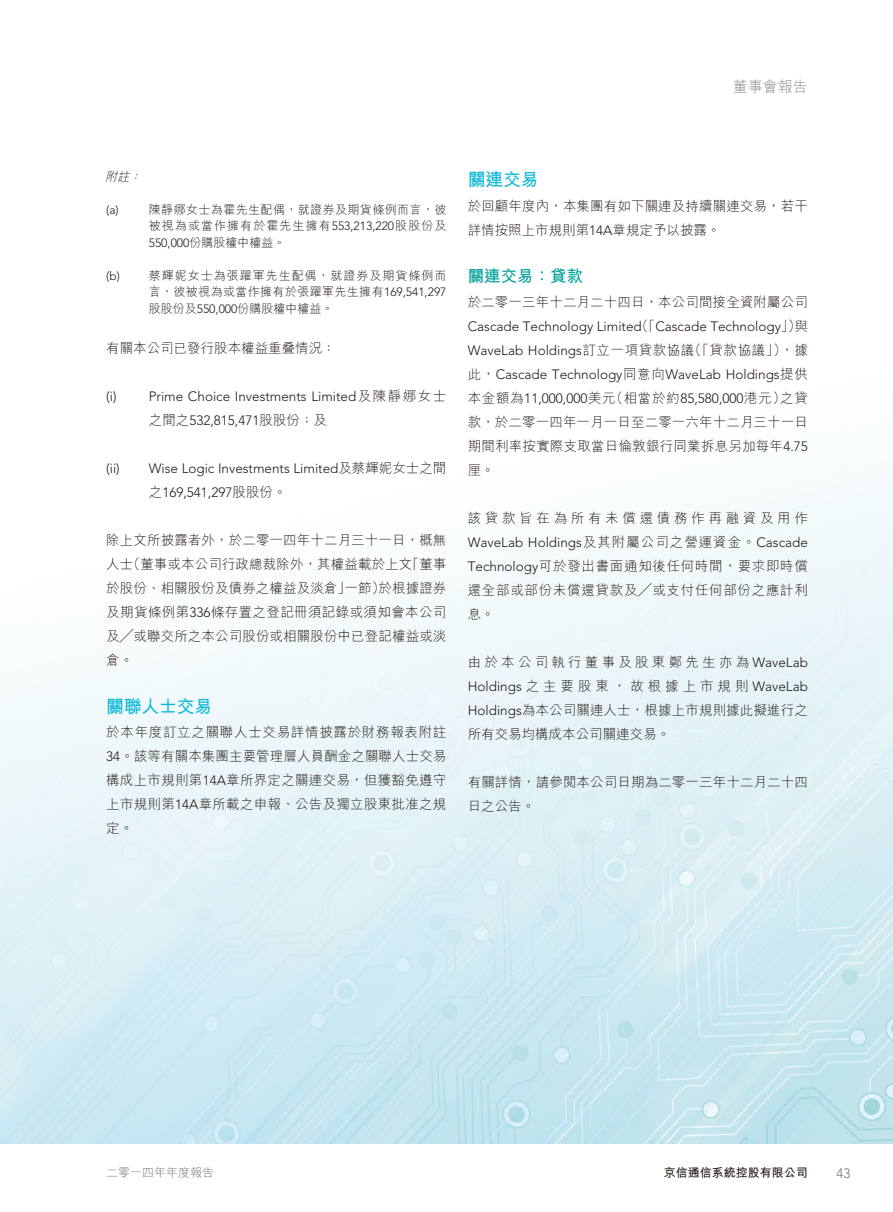
<style>
.page{position:relative;width:893px;height:1212px;background:#fff}
.page>*{position:absolute;margin:0;border:0;box-sizing:border-box;transform-origin:0 0}
.t1{font:18px "M Hei HK Bold E Ten B5 H";letter-spacing:-.02em;color:#0eb8d7}
.t2{font:16.5px "M Hei HK Bold E Ten B5 H";color:#00a29a}
.t3{font:15px "M Hei HK Light E Ten B5 H";color:#898989}
.t4{font:13.5px/24px "M Hei HK Light E Ten B5 H";letter-spacing:.01em;color:#231916;text-align:justify}
.t5{font:300 13.5px/24px "Avenir LT Std";color:#231916}
.t6{font:13.5px "M Hei HK Light E Ten B5 H";letter-spacing:.04em;color:#231916}
.t7{font:13.5px "M Hei HK Light E Ten B5 H";letter-spacing:.24em;color:#231916}
.t8{font:13.5px "M Hei HK Light E Ten B5 H";letter-spacing:.275em;color:#231916}
.t9{font:300 13.5px "Avenir LT Std";color:#717171}
.t10{font:12px/16.5px "M Hei HK Light E Ten B5 H";letter-spacing:.035em;color:#231916;text-align:justify}
.t11{font:12px "M Hei HK Bold E Ten B5 H";color:#231916}
.t12{font:12px "M Hei HK Light E Ten B5 H";color:#717171}
.t13{font:300 12px "Avenir LT Std";color:#231916}
.t14{font:italic 12px "M Hei HK Light E Ten B5 H";color:#231916}
.s1{font-family:"Avenir LT Std";font-weight:300}
.s2{font-family:"M Hei HK Light E Ten B5 H";font-weight:400}
</style>
<div class="page">
<img style="left:0;top:484px;width:893px;height:660px">
<p class="t3" style="left:733px;top:81px;width:76px">董事會報告</p>
<p class="t14" style="left:105px;top:172px;width:41px">附註：</p>
<p class="t13" style="left:106px;top:204px;width:14px">(a)</p>
<p class="t10" style="left:149px;top:203px;width:299px">陳靜娜女士為霍先生配偶，就證券及期貨條例而言，彼被視為或當作擁有於霍先生擁有<span class="s1">553,213,220</span>股股份及<span class="s1">550,000</span>份購股權中權益。</p>
<p class="t13" style="left:106px;top:270px;width:15px">(b)</p>
<p class="t10" style="left:149px;top:269px;width:299px">蔡輝妮女士為張躍軍先生配偶，就證券及期貨條例而言，彼被視為或當作擁有於張躍軍先生擁有<span class="s1">169,541,297</span>股股份及<span class="s1">550,000</span>份購股權中權益。</p>
<p class="t4" style="left:106px;top:338px;width:231px">有關本公司已發行股本權益重叠情況：</p>
<p class="t5" style="left:149px;top:385px;width:299px;text-indent:-43px">(i) Prime Choice Investments Limited<span class="s2">及陳靜娜女士之間之</span>532,815,471<span class="s2">股股份；及</span></p>
<p class="t5" style="left:106px;top:457px;width:15px">(ii)</p>
<p class="t5" style="left:149px;top:457px;width:299px">Wise Logic Investments Limited<span class="s2">及蔡輝妮女士之間之</span>169,541,297<span class="s2">股股份。</span></p>
<p class="t4" style="left:106px;top:530px;width:342px">除上文所披露者外，於二零一四年十二月三十一日，概無人士（董事或本公司行政總裁除外，其權益載於上文「董事於股份、相關股份及債券之權益及淡倉」一節）於根據證券及期貨條例第<span class="s1">336</span>條存置之登記冊須記錄或須知會本公司及╱或聯交所之本公司股份或相關股份中已登記權益或淡倉。</p>
<h1 class="t1" style="left:106px;top:699px;width:108px">關聯人士交易</h1>
<p class="t4" style="left:106px;top:722px;width:342px">於本年度訂立之關聯人士交易詳情披露於財務報表附註<span class="s1">34</span>。該等有關本集團主要管理層人員酬金之關聯人士交易構成上市規則第<span class="s1">14A</span>章所界定之關連交易，但獲豁免遵守上市規則第<span class="s1">14A</span>章所載之申報、公告及獨立股東批准之規定。</p>
<h1 class="t1" style="left:468px;top:173px;width:72px">關連交易</h1>
<p class="t4" style="left:468px;top:195px;width:342px">於回顧年度內，本集團有如下關連及持續關連交易，若干詳情按照上市規則第<span class="s1">14A</span>章規定予以披露。</p>
<p class="t2" style="left:468px;top:270px;width:117px">關連交易：貸款</p>
<p class="t4" style="left:468px;top:291px;width:342px">於二零一三年十二月二十四日，本公司間接全資附屬公司</p>
<p class="t5" style="left:468px;top:315px;width:342px">Cascade Technology Limited<span class="s2">（「</span>Cascade Technology<span class="s2">」）與</span></p>
<p class="t6" style="left:468px;top:345px;width:342px"><span class="s1">WaveLab Holdings</span>訂立一項貸款協議（「貸款協議」），據</p>
<p class="t5" style="left:468px;top:363px;width:342px"><span class="s2">此，</span>Cascade Technology<span class="s2">同意向</span>WaveLab Holdings<span class="s2">提供本金額為</span>11,000,000<span class="s2">美元（相當於約</span>85,580,000<span class="s2">港元）之貸</span></p>
<p class="t4" style="left:468px;top:411px;width:342px">款，於二零一四年一月一日至二零一六年十二月三十一日期間利率按實際支取當日倫敦銀行同業拆息另加每年<span class="s1">4.75</span>厘。</p>
<p class="t8" style="left:468px;top:513px;width:342px">該貸款旨在為所有未償還債務作再融資及用作</p>
<p class="t5" style="left:468px;top:531px;width:342px">WaveLab Holdings<span class="s2">及其附屬公司之營運資金。</span>Cascade</p>
<p class="t4" style="left:468px;top:555px;width:342px"><span class="s1">Technology</span>可於發出書面通知後任何時間，要求即時償還全部或部份未償還貸款及╱或支付任何部份之應計利息。</p>
<p class="t7" style="left:468px;top:657px;width:342px">由於本公司執行董事及股東鄭先生亦為<span class="s1">WaveLab</span></p>
<p class="t5" style="left:468px;top:675px;width:342px">Holdings<span class="s2">之主要股東，故根據上市規則</span>WaveLab</p>
<p class="t4" style="left:468px;top:699px;width:342px"><span class="s1">Holdings</span>為本公司關連人士，根據上市規則據此擬進行之所有交易均構成本公司關連交易。</p>
<p class="t4" style="left:468px;top:771px;width:342px">有關詳情，請參閱本公司日期為二零一三年十二月二十四日之公告。</p>
<p class="t12" style="left:106px;top:1168px;width:109px">二零一四年年度報告</p>
<p class="t11" style="left:664px;top:1168px;width:145px">京信通信系統控股有限公司</p>
<p class="t9" style="left:836px;top:1166px;width:16px">43</p>
</div>
